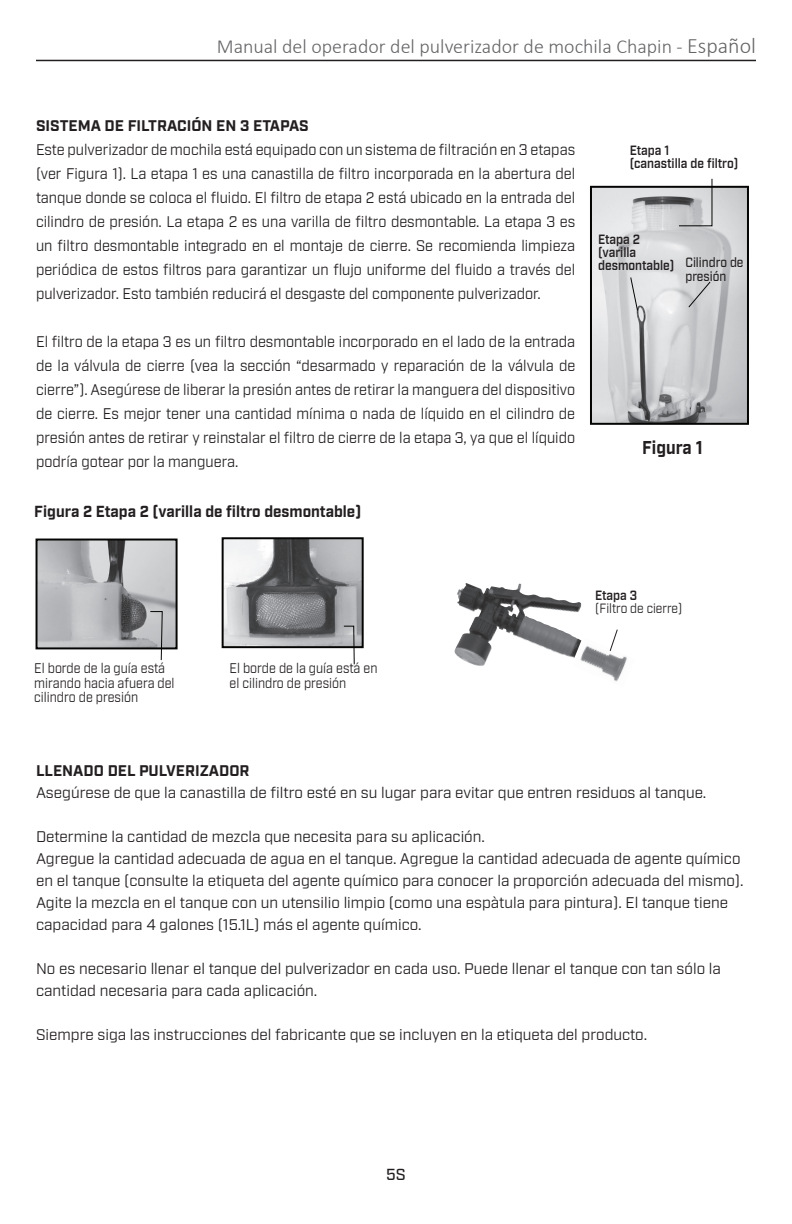
<style>
.page{position:relative;width:792px;height:1224px;background:#fff}
.page>*{position:absolute;margin:0;border:0;box-sizing:border-box;transform-origin:0 0}
.t1{font:300 20px "Calibri";color:#656568}
.t2{font:700 18.6px "Industry";color:#231f20;scale:.9 1}
.t3{font:700 16px "Industry";color:#231f20;scale:.95 1}
.t4{font:500 16px "Industry";color:#231f20}
.t5{font:15.4px/24px "Industry";color:#231f20;text-align:justify;scale:.95 1}
.t6{font:15.4px/22px "Industry";color:#231f20}
.t7{font:700 15.4px "Industry";color:#231f20}
.t8{font:14px/14.8px "Industry";color:#231f20;scale:.9 1}
.t9{font:600 13.4px/13.4px "Industry";color:#231f20;scale:.9 1}
.t10{font:13.4px "Industry";color:#231f20;scale:.9 1}
.t11{font:500 13.4px "Industry";color:#231f20;scale:.9 1}
.s1{font-size:22px}
</style>
<div class="page">
<hr style="left:36px;top:60px;width:720px;height:1px;background:#231f20">
<img style="left:581px;top:640px;width:46px;height:42px">
<img style="left:454px;top:584px;width:127px;height:82px">
<img style="left:593px;top:189px;width:153px;height:233px">
<div style="left:590px;top:186px;width:159px;height:239px;border:2px solid #040503"></div>
<svg style="left:678px;top:178px;width:35px;height:49px;background:#bbbcbd"></svg>
<svg style="left:630px;top:276px;width:8px;height:35px"></svg>
<svg style="left:687px;top:281px;width:24px;height:27px"></svg>
<svg style="left:609px;top:629px;width:10px;height:23px"></svg>
<img style="left:225px;top:540px;width:136px;height:105px">
<div style="left:222px;top:537px;width:142px;height:111px;border:2px solid #040503"></div>
<img style="left:39px;top:542px;width:136px;height:104px">
<div style="left:36px;top:539px;width:142px;height:110px;border:2px solid #040503"></div>
<svg style="left:150px;top:611px;width:13px;height:50px"></svg>
<svg style="left:343px;top:625px;width:12px;height:40px"></svg>
<p class="t1" style="left:217px;top:33px;width:541px">Manual del operador del pulverizador de mochila Chapin - <span class="s1">Español</span></p>
<p class="t7" style="left:36px;top:117px;width:274px">SISTEMA DE FILTRACIÓN EN 3 ETAPAS</p>
<p class="t5" style="left:36px;top:138px;width:569px">Este pulverizador de mochila está equipado con un sistema de fi ltración en 3 etapas (ver Figura 1). La etapa 1 es una canastilla de filtro incorporada en la abertura del tanque donde se coloca el fluido. El filtro de etapa 2 está ubicado en la entrada del cilindro de presión. La etapa 2 es una varilla de fi ltro desmontable. La etapa 3 es un filtro desmontable integrado en el montaje de cierre. Se recomienda limpieza periódica de estos fi ltros para garantizar un flujo uniforme del fluido a través del pulverizador. Esto también reducirá el desgaste del componente pulverizador.</p>
<p class="t5" style="left:36px;top:330px;width:569px">El filtro de la etapa 3 es un filtro desmontable incorporado en el lado de la entrada de la válvula de cierre (vea la sección “desarmado y reparación de la válvula de cierre”). Asegúrese de liberar la presión antes de retirar la manguera del dispositivo de cierre. Es mejor tener una cantidad mínima o nada de líquido en el cilindro de presión antes de retirar y reinstalar el filtro de cierre de la etapa 3, ya que el líquido podría gotear por la manguera.</p>
<p class="t3" style="left:34px;top:502px;width:346px">Figura 2 Etapa 2 (varilla de filtro desmontable)</p>
<p class="t9" style="left:630px;top:144px;width:122px">Etapa 1<br>(canastilla de filtro)</p>
<p class="t9" style="left:598px;top:233px;width:163px">Etapa 2<br>(varilla<br>desmontable) <sup>Cilindro</sup> <sup>de</sup></p>
<p class="t11" style="left:685px;top:268px;width:47px">presión</p>
<p class="t2" style="left:642px;top:436px;width:69px">Figura 1</p>
<p class="t8" style="left:34px;top:661px;width:157px">El borde de la guía está mirando hacia afuera del cilindro de presión</p>
<p class="t8" style="left:230px;top:661px;width:166px">El borde de la guía está en el cilindro de presión</p>
<p class="t9" style="left:595px;top:589px;width:48px">Etapa 3</p>
<p class="t10" style="left:595px;top:600px;width:98px">(Filtro de cierre)</p>
<p class="t7" style="left:36px;top:762px;width:215px">LLENADO DEL PULVERIZADOR</p>
<p class="t6" style="left:36px;top:782px;width:672px">Asegúrese de que la canastilla de fi ltro esté en su lugar para evitar que entren residuos al tanque.</p>
<p class="t6" style="left:36px;top:826px;width:709px">Determine la cantidad de mezcla que necesita para su aplicación.<br>Agregue la cantidad adecuada de agua en el tanque. Agregue la cantidad adecuada de agente químico en el tanque (consulte la etiqueta del agente químico para conocer la proporción adecuada del mismo).<br>Agite la mezcla en el tanque con un utensilio limpio (como una espàtula para pintura). El tanque tiene capacidad para 4 galones (15.1L) más el agente químico.</p>
<p class="t6" style="left:36px;top:958px;width:686px">No es necesario llenar el tanque del pulverizador en cada uso. Puede llenar el tanque con tan sólo la cantidad necesaria para cada aplicación.</p>
<p class="t6" style="left:36px;top:1024px;width:613px">Siempre siga las instrucciones del fabricante que se incluyen en la etiqueta del producto.</p>
<p class="t4" style="left:386px;top:1165px;width:21px">5S</p>
</div>
